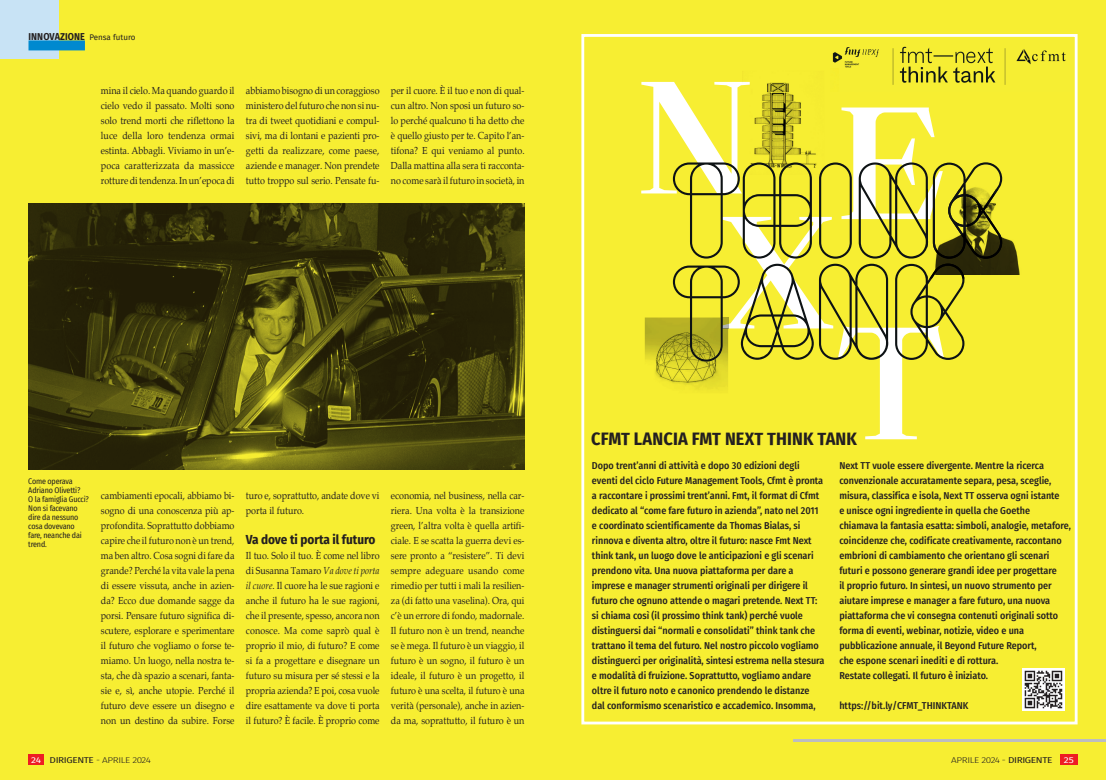
<style>
.page{position:relative;width:1106px;height:780px;background:#f7ee32}
.page>*{position:absolute;margin:0;border:0;box-sizing:border-box;transform-origin:0 0}
.t1{font:700 18px "Fira Sans Condensed";letter-spacing:.01em;color:#231f20}
.t2{font:700 13px "Fira Sans Condensed";letter-spacing:-.005em;color:#231f20}
.t3{font:10px/15px "Palatino";color:#231f20;text-align:justify;scale:.9 1}
.t4{font:500 10px/15px "Fira Sans Condensed";color:#231f20}
.t5{font:700 10px "Fira Sans";letter-spacing:.01em;color:#231f20;scale:.9 1}
.t6{font:300 8.4px "Fira Sans";letter-spacing:-.04em;color:#231f20;scale:1.2 1}
.t7{font:8.4px "Fira Sans";color:#fff;scale:1.2 1}
.t8{font:8px/9px "Fira Sans Condensed";letter-spacing:-.02em;color:#231f20}
.s1{font-weight:400;font-size:8px}
.s2{font-style:italic}
.s3{font-weight:400;color:#fff}
.s4{font-weight:400}
</style>
<div class="page">
<hr style="left:793px;top:739px;width:313px;height:3px;background:#bcbdc0">
<div style="left:0;top:0;width:59px;height:59px;background:#c8e3f5"></div>
<div style="left:28px;top:40px;width:57px;height:10px;background:#0089cf"></div>
<div style="left:28px;top:754px;width:16px;height:11px;background:#ee1d23"></div>
<div style="left:1059px;top:754px;width:18px;height:11px;background:#ee1d23"></div>
<div style="left:581px;top:34px;width:496px;height:690px;border:3px solid #fff"></div>
<img style="left:28px;top:204px;width:496px;height:265px">
<svg style="left:641px;top:82px;width:294px;height:357px"></svg>
<svg style="left:673px;top:162px;width:329px;height:199px"></svg>
<img style="left:926px;top:189px;width:76px;height:89px">
<img style="left:930px;top:185px;width:90px;height:89px">
<img style="left:1022px;top:668px;width:42px;height:42px">
<img style="left:830px;top:46px;width:236px;height:46px">
<p class="t5" style="left:28px;top:28px;width:120px">INNOVAZIONE <span class="s1">Pensa futuro</span></p>
<p class="t3" style="left:101px;top:83px;width:150px">mina il cielo. Ma quando guardo il cielo vedo il passato. Molti sono solo trend morti che riflettono la luce della loro tendenza ormai estinta. Abbagli. Viviamo in un’e&shy;poca caratterizzata da massicce rotture di tendenza. In un’epoca di</p>
<p class="t3" style="left:246px;top:83px;width:150px">abbiamo bisogno di un coraggioso ministero del futuro che non si nu&shy;tra di tweet quotidiani e compul&shy;sivi, ma di lontani e pazienti pro&shy;getti da realizzare, come paese, aziende e manager. Non prendete tutto troppo sul serio. Pensate fu-</p>
<p class="t3" style="left:391px;top:83px;width:150px">per il cuore. È il tuo e non di qual&shy;cun altro. Non sposi un futuro so&shy;lo perché qualcuno ti ha detto che è quello giusto per te. Capito l’an&shy;tifona? E qui veniamo al punto.<br>Dalla mattina alla sera ti racconta&shy;no come sarà il futuro in società, in</p>
<p class="t8" style="left:28px;top:476px;width:62px">Come operava<br>Adriano Olivetti?<br>O la famiglia Gucci?<br>Non si facevano dire da nessuno cosa dovevano fare, neanche dai trend.</p>
<p class="t3" style="left:101px;top:488px;width:150px">cambiamenti epocali, abbiamo bi&shy;sogno di una conoscenza più ap&shy;profondita. Soprattutto dobbiamo capire che il futuro non è un trend, ma ben altro. Cosa sogni di fare da grande? Perché la vita vale la pena di essere vissuta, anche in azien&shy;da? Ecco due domande sagge da porsi. Pensare futuro significa di&shy;scutere, esplorare e sperimentare il futuro che vogliamo o forse te&shy;miamo. Un luogo, nella nostra te&shy;sta, che dà spazio a scenari, fanta&shy;sie e, sì, anche utopie. Perché il futuro deve essere un disegno e non un destino da subire. Forse</p>
<p class="t3" style="left:246px;top:488px;width:150px">turo e, soprattutto, andate dove vi porta il futuro.</p>
<h2 class="t2" style="left:246px;top:529px;width:131px">Va dove ti porta il futuro</h2>
<p class="t3" style="left:246px;top:548px;width:150px">Il tuo. Solo il tuo. È come nel libro di Susanna Tamaro <span class="s2">Va dove ti porta il cuore</span>. Il cuore ha le sue ragioni e anche il futuro ha le sue ragioni, che il presente, spesso, ancora non conosce. Ma come saprò qual è proprio il mio, di futuro? E come si fa a progettare e disegnare un futuro su misura per sé stessi e la propria azienda? E poi, cosa vuole dire esattamente va dove ti porta il futuro? È facile. È proprio come</p>
<p class="t3" style="left:391px;top:488px;width:150px">economia, nel business, nella car&shy;riera. Una volta è la transizione green, l’altra volta è quella artifi&shy;ciale. E se scatta la guerra devi es&shy;sere pronto a “resistere”. Ti devi sempre adeguare usando come rimedio per tutti i mali la resilien&shy;za (di fatto una vaselina). Ora, qui c’è un errore di fondo, madornale.<br>Il futuro non è un trend, neanche se è mega. Il futuro è un viaggio, il futuro è un sogno, il futuro è un ideale, il futuro è un progetto, il futuro è una scelta, il futuro è una verità (personale), anche in azien&shy;da ma, soprattutto, il futuro è un</p>
<h1 class="t1" style="left:591px;top:423px;width:267px">CFMT LANCIA FMT NEXT THINK TANK</h1>
<p class="t4" style="left:592px;top:458px;width:234px">Dopo trent’anni di attività e dopo 30 edizioni degli eventi del ciclo Future Management Tools, Cfmt è pronta a raccontare i prossimi trent’anni. Fmt, il format di Cfmt dedicato al “come fare futuro in azienda”, nato nel 2011 e coordinato scientificamente da Thomas Bialas, si rinnova e diventa altro, oltre il futuro: nasce Fmt Next think tank, un luogo dove le anticipazioni e gli scenari prendono vita. Una nuova piattaforma per dare a imprese e manager strumenti originali per dirigere il futuro che ognuno attende o magari pretende. Next TT: si chiama così (il prossimo think tank) perché vuole distinguersi dai “normali e consolidati” think tank che trattano il tema del futuro. Nel nostro piccolo vogliamo distinguerci per originalità, sintesi estrema nella stesura e modalità di fruizione. Soprattutto, vogliamo andare oltre il futuro noto e canonico prendendo le distanze dal conformismo scenaristico e accademico. Insomma,</p>
<p class="t4" style="left:839px;top:458px;width:233px">Next TT vuole essere divergente. Mentre la ricerca convenzionale accuratamente separa, pesa, sceglie, misura, classifica e isola, Next TT osserva ogni istante<br>e unisce ogni ingrediente in quella che Goethe chiamava la fantasia esatta: simboli, analogie, metafore, coincidenze che, codificate creativamente, raccontano embrioni di cambiamento che orientano gli scenari futuri e possono generare grandi idee per progettare<br>il proprio futuro. In sintesi, un nuovo strumento per aiutare imprese e manager a fare futuro, una nuova piattaforma che vi consegna contenuti originali sotto forma di eventi, webinar, notizie, video e una pubblicazione annuale, il Beyond Future Report,<br>che espone scenari inediti e di rottura.<br>Restate collegati. Il futuro è iniziato.</p>
<p class="t4" style="left:839px;top:698px;width:131px">https://bit.ly/CFMT_THINKTANK</p>
<p class="t6" style="left:31px;top:754px;width:101px"><span class="s3">24</span> <span class="s4">DIRIGENTE</span> - APRILE 2024</p>
<p class="t6" style="left:951px;top:754px;width:86px">APRILE 2024 - <span class="s4">DIRIGENTE</span></p>
<p class="t7" style="left:1063px;top:753px;width:10px">25</p>
</div>
